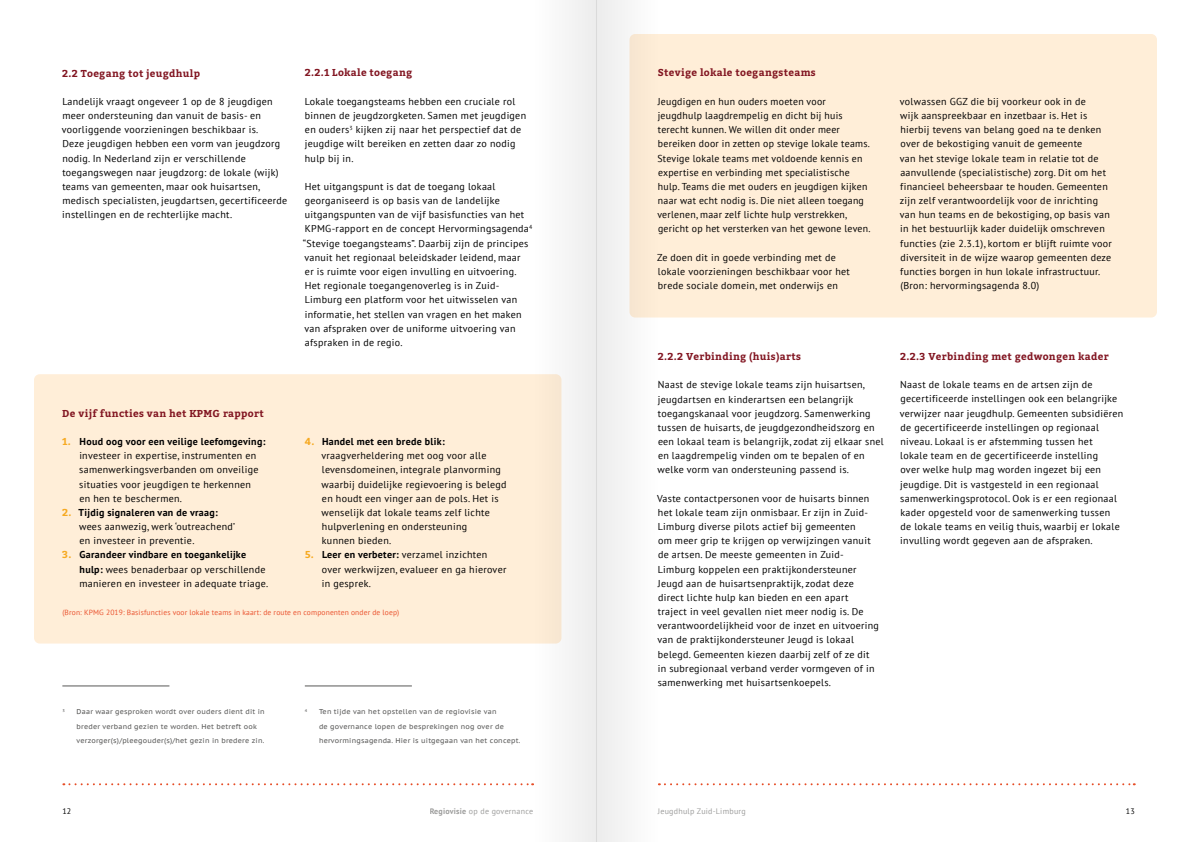
<style>
.page{position:relative;width:1191px;height:842px;background:#fff}
.page>*{position:absolute;margin:0;border:0;box-sizing:border-box;transform-origin:0 0}
.t1{font:10px/14.2px "PT Sans";letter-spacing:.03em;color:#000}
.t2{font:700 10px "Bitter";letter-spacing:.03em;color:#821622}
.t3{font:8px "PT Sans";letter-spacing:.03em;color:#9d9d9c}
.t4{font:8px "PT Sans";color:#000}
.t5{font:7.5px "PT Sans";letter-spacing:.02em;color:#ea512d}
.t6{font:7px/14.2px "PT Sans Caption";letter-spacing:.03em;color:#575756}
.t7{font:4.1px "PT Sans Caption";color:#575756}
.s1{font-family:"Bitter";font-weight:700;color:#f6a920}
.s2{font-weight:700}
</style>
<div class="page">
<div style="left:34px;top:374px;width:527px;height:269px;background:#ffeed8;border-radius:6px"></div>
<div style="left:629px;top:34px;width:528px;height:283px;background:#ffeed8;border-radius:6px"></div>
<hr style="left:62px;top:686px;width:107px;height:1px;background:#575756">
<hr style="left:305px;top:686px;width:107px;height:1px;background:#575756">
<svg style="left:63px;top:783px;width:470px;height:2px"></svg>
<svg style="left:659px;top:783px;width:475px;height:2px"></svg>
<svg style="left:533px;top:0;width:63px;height:842px;fill:#f6f3f3"></svg>
<svg style="left:596px;top:0;width:63px;height:842px;fill:#f5f2f2"></svg>
<p class="t2" style="left:62px;top:66px;width:139px">2.2 Toegang tot jeugdhulp</p>
<p class="t1" style="left:62px;top:94px;width:227px">Landelijk vraagt ongeveer 1 op de 8 jeugdigen meer ondersteuning dan vanuit de basis- en voorliggende voorzieningen beschikbaar is.<br>Deze jeugdigen hebben een vorm van jeugdzorg nodig. In Nederland zijn er verschillende toegangswegen naar jeugdzorg: de lokale (wijk) teams van gemeenten, maar ook huisartsen, medisch specialisten, jeugdartsen, gecertificeerde instellingen en de rechterlijke macht.</p>
<p class="t2" style="left:305px;top:66px;width:109px">2.2.1 Lokale toegang</p>
<p class="t1" style="left:305px;top:94px;width:223px">Lokale toegangsteams hebben een cruciale rol binnen de jeugdzorgketen. Samen met jeugdigen en ouders<sup>3</sup> kijken zij naar het perspectief dat de jeugdige wilt bereiken en zetten daar zo nodig hulp bij in.</p>
<p class="t1" style="left:303px;top:179px;width:231px">Het uitgangspunt is dat de toegang lokaal georganiseerd is op basis van de landelijke uitgangspunten van de vijf basisfuncties van het KPMG-rapport en de concept Hervormingsagenda<sup>4 </sup>“Stevige toegangsteams”. Daarbij zijn de principes vanuit het regionaal beleidskader leidend, maar<br>er is ruimte voor eigen invulling en uitvoering.<br>Het regionale toegangenoverleg is in Zuid-Limburg een platform voor het uitwisselen van informatie, het stellen van vragen en het maken van afspraken over de uniforme uitvoering van afspraken in de regio.</p>
<p class="t2" style="left:62px;top:407px;width:203px">De vijf functies van het KPMG rapport</p>
<p class="t1" style="left:79px;top:434px;width:188px;text-indent:-17px"><span class="s1">1.</span> <span class="s2">Houd oog voor een veilige leefomgeving: </span>investeer in expertise, instrumenten en samenwerkingsverbanden om onveilige situaties voor jeugdigen te herkennen<br>en hen te beschermen.</p>
<p class="t1" style="left:79px;top:505px;width:157px;text-indent:-17px"><span class="s1">2.</span> <span class="s2">Tijdig signaleren van de vraag: </span>wees aanwezig, werk ‘outreachend’ en investeer in preventie.</p>
<p class="t1" style="left:79px;top:547px;width:190px;text-indent:-17px"><span class="s1">3.</span> <span class="s2">Garandeer vindbare en toegankelijke hulp:</span> wees benaderbaar op verschillende manieren en investeer in adequate triage.</p>
<p class="t1" style="left:321px;top:434px;width:187px;text-indent:-17px"><span class="s1">4.</span> <span class="s2">Handel met een brede blik: </span>vraagverheldering met oog voor alle levensdomeinen, integrale planvorming waarbij duidelijke regievoering is belegd en houdt een vinger aan de pols. Het is wenselijk dat lokale teams zelf lichte hulpverlening en ondersteuning<br>kunnen bieden.</p>
<p class="t1" style="left:322px;top:548px;width:186px;text-indent:-17px"><span class="s1">5.</span> <span class="s2">Leer en verbeter:</span> verzamel inzichten over werkwijzen, evalueer en ga hierover in gesprek.</p>
<p class="t5" style="left:62px;top:608px;width:338px">(Bron: KPMG 2019: Basisfuncties voor lokale teams in kaart: de route en componenten onder de loep)</p>
<p class="t7" style="left:62px;top:708px;width:4px">3</p>
<p class="t6" style="left:77px;top:705px;width:190px">Daar waar gesproken wordt over ouders dient dit in breder verband gezien te worden. Het betreft ook verzorger(s)/pleegouder(s)/het gezin in bredere zin.</p>
<p class="t7" style="left:305px;top:708px;width:4px">4</p>
<p class="t6" style="left:319px;top:705px;width:203px">Ten tijde van het opstellen van de regiovisie van<br>de governance lopen de besprekingen nog over de hervormingsagenda. Hier is uitgegaan van het concept.</p>
<p class="t2" style="left:658px;top:66px;width:159px">Stevige lokale toegangsteams</p>
<p class="t1" style="left:657px;top:94px;width:215px">Jeugdigen en hun ouders moeten voor jeugdhulp laagdrempelig en dicht bij huis terecht kunnen. We willen dit onder meer bereiken door in zetten op stevige lokale teams.<br>Stevige lokale teams met voldoende kennis en expertise en verbinding met specialistische hulp. Teams die met ouders en jeugdigen kijken naar wat echt nodig is. Die niet alleen toegang verlenen, maar zelf lichte hulp verstrekken, gericht op het versterken van het gewone leven.</p>
<p class="t1" style="left:657px;top:250px;width:194px">Ze doen dit in goede verbinding met de lokale voorzieningen beschikbaar voor het brede sociale domein, met onderwijs en</p>
<p class="t1" style="left:900px;top:94px;width:214px">volwassen GGZ die bij voorkeur ook in de<br>wijk aanspreekbaar en inzetbaar is. Het is hierbij tevens van belang goed na te denken over de bekostiging vanuit de gemeente<br>van het stevige lokale team in relatie tot de aanvullende (specialistische) zorg. Dit om het financieel beheersbaar te houden. Gemeenten zijn zelf verantwoordelijk voor de inrichting van hun teams en de bekostiging, op basis van in het bestuurlijk kader duidelijk omschreven functies (zie 2.3.1), kortom er blijft ruimte voor diversiteit in de wijze waarop gemeenten deze functies borgen in hun lokale infrastructuur. (Bron: hervormingsagenda 8.0)</p>
<p class="t2" style="left:658px;top:350px;width:145px">2.2.2 Verbinding (huis)arts</p>
<p class="t1" style="left:657px;top:377px;width:228px">Naast de stevige lokale teams zijn huisartsen, jeugdartsen en kinderartsen een belangrijk toegangskanaal voor jeugdzorg. Samenwerking tussen de huisarts, de jeugdgezondheidszorg en een lokaal team is belangrijk, zodat zij elkaar snel en laagdrempelig vinden om te bepalen of en welke vorm van ondersteuning passend is.</p>
<p class="t1" style="left:657px;top:491px;width:223px">Vaste contactpersonen voor de huisarts binnen het lokale team zijn onmisbaar. Er zijn in Zuid-Limburg diverse pilots actief bij gemeenten<br>om meer grip te krijgen op verwijzingen vanuit de artsen. De meeste gemeenten in Zuid-Limburg koppelen een praktijkondersteuner Jeugd aan de huisartsenpraktijk, zodat deze direct lichte hulp kan bieden en een apart traject in veel gevallen niet meer nodig is. De verantwoordelijkheid voor de inzet en uitvoering van de praktijkondersteuner Jeugd is lokaal belegd. Gemeenten kiezen daarbij zelf of ze dit in subregionaal verband verder vormgeven of in samenwerking met huisartsenkoepels.</p>
<p class="t2" style="left:900px;top:350px;width:210px">2.2.3 Verbinding met gedwongen kader</p>
<p class="t1" style="left:900px;top:377px;width:225px">Naast de lokale teams en de artsen zijn de gecertificeerde instellingen ook een belangrijke verwijzer naar jeugdhulp. Gemeenten subsidiëren de gecertificeerde instellingen op regionaal niveau. Lokaal is er afstemming tussen het<br>lokale team en de gecertificeerde instelling<br>over welke hulp mag worden ingezet bij een jeugdige. Dit is vastgesteld in een regionaal samenwerkingsprotocol. Ook is er een regionaal kader opgesteld voor de samenwerking tussen<br>de lokale teams en veilig thuis, waarbij er lokale invulling wordt gegeven aan de afspraken.</p>
<p class="t4" style="left:62px;top:806px;width:10px">12</p>
<p class="t3" style="left:429px;top:806px;width:105px"><span class="s2">Regiovisie</span> op de governance</p>
<p class="t3" style="left:658px;top:806px;width:89px">Jeugdhulp Zuid-Limburg</p>
<p class="t4" style="left:1125px;top:806px;width:10px">13</p>
</div>
